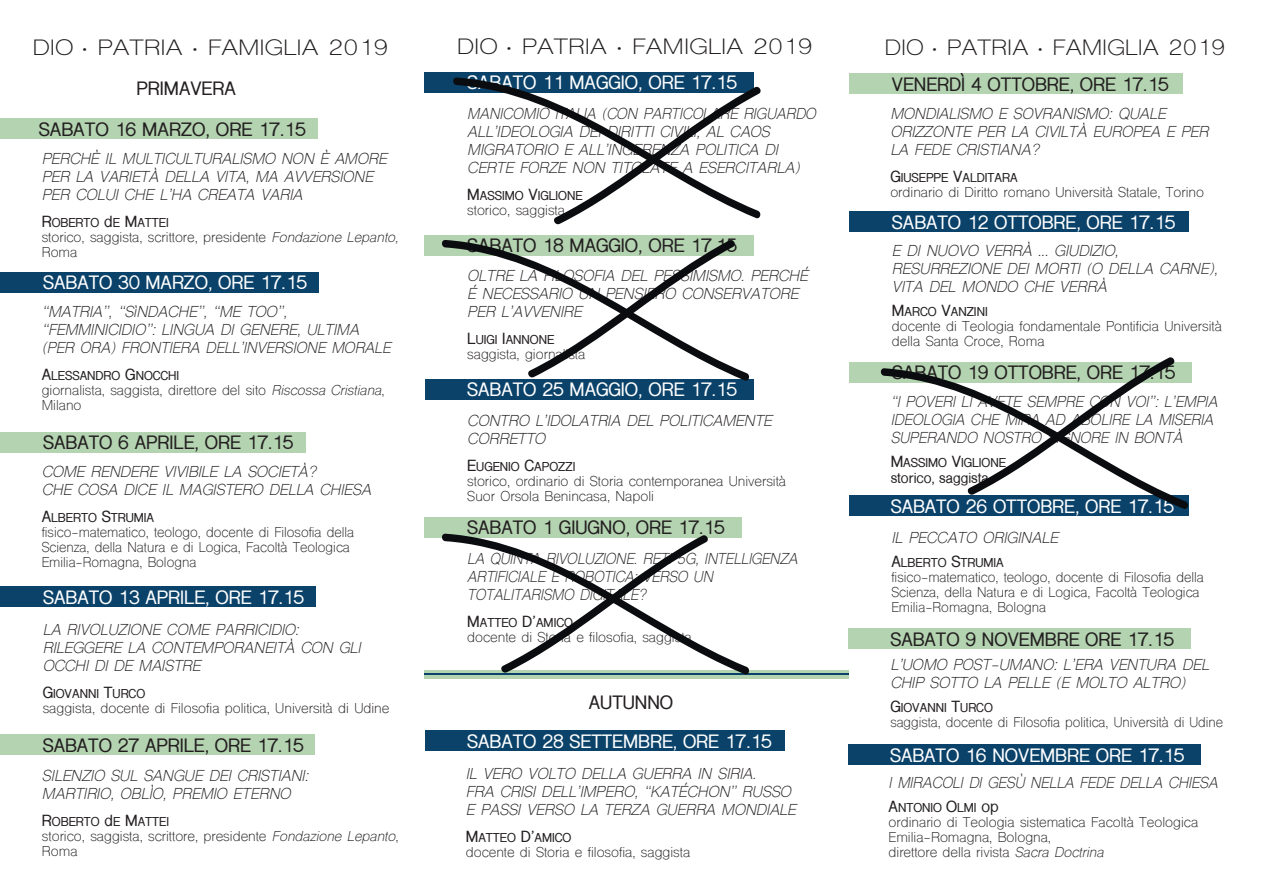
<style>
.page{position:relative;width:1263px;height:893px;background:#fff}
.page>*{position:absolute;margin:0;border:0;box-sizing:border-box;transform-origin:0 0}
.t1{font:21px "Shree Dev 0714";color:#231f20;scale:1.2 1}
.t2{font:21px "Shree Dev 0714";color:#231f20;scale:1.15 1}
.t3{font:700 18px "Shree Dev 0714";color:#231f20}
.t4{font:700 18px "Shree Dev 0714";color:#fff}
.t5{font:italic 15px/18px "Shree Dev 0714";color:#231f20}
.t6{font:italic 15px/18px "Shree Dev 0714";color:#231f20;scale:.96 1}
.t7{font:italic 15px/18px "Shree Dev 0714";color:#231f20;scale:.94 1}
.t8{font:13.5px/15px "Shree Dev 0714";color:#231f20}
.t9{font:13.5px "Shree Dev 0714";color:#231f20;scale:.96 1}
.t10{font:700 13.5px "Shree Dev 0714";color:#231f20}
.t11{font:700 12px "Shree Dev 0714";color:#231f20}
.s1{font-family:"Myriad Pro"}
.s2{font-size:15px}
.s3{font-style:italic}
</style>
<div class="page">
<div style="left:0;top:432px;width:305px;height:21px;background:#b4d4b1"></div>
<div style="left:425px;top:72px;width:329px;height:21px;background:#0a426a"></div>
<div style="left:0;top:734px;width:314px;height:21px;background:#b4d4b1"></div>
<div style="left:0;top:272px;width:318px;height:20px;background:#0a426a"></div>
<div style="left:0;top:118px;width:318px;height:21px;background:#b4d4b1"></div>
<div style="left:0;top:586px;width:315px;height:21px;background:#0a426a"></div>
<div style="left:849px;top:495px;width:339px;height:21px;background:#0a426a"></div>
<div style="left:848px;top:628px;width:342px;height:21px;background:#b4d4b1"></div>
<div style="left:849px;top:362px;width:342px;height:20px;background:#b4d4b1"></div>
<div style="left:848px;top:744px;width:353px;height:21px;background:#0a426a"></div>
<div style="left:425px;top:379px;width:329px;height:21px;background:#0a426a"></div>
<div style="left:425px;top:517px;width:317px;height:21px;background:#b4d4b1"></div>
<div style="left:425px;top:730px;width:359px;height:21px;background:#0a426a"></div>
<div style="left:849px;top:73px;width:334px;height:21px;background:#b4d4b1"></div>
<hr style="left:425px;top:670px;width:424px;height:3px;background:#b4d4b1">
<div style="left:849px;top:211px;width:340px;height:21px;background:#0a426a"></div>
<div style="left:425px;top:235px;width:329px;height:21px;background:#b4d4b1"></div>
<svg style="left:425px;top:673px;width:424px;height:3px"></svg>
<hr style="left:425px;top:676px;width:424px;height:3px;background:#b4d4b1">
<svg style="left:442px;top:240px;width:307px;height:141px"></svg>
<svg style="left:453px;top:77px;width:308px;height:148px"></svg>
<svg style="left:880px;top:357px;width:310px;height:153px"></svg>
<svg style="left:441px;top:533px;width:310px;height:143px"></svg>
<h1 class="t1" style="left:32px;top:35px;width:298px">DIO <span class="s1">·</span> PATRIA <span class="s1">·</span> FAMIGLIA 2019</h1>
<p class="t3" style="left:137px;top:78px;width:101px">PRIMAVERA</p>
<p class="t3" style="left:39px;top:119px;width:269px">SABATO 16 MARZO, ORE 17.15</p>
<p class="t5" style="left:42px;top:151px;width:346px">PERCHÈ IL MULTICULTURALISMO NON È AMORE<br>PER LA VARIETÀ DELLA VITA, MA AVVERSIONE<br>PER COLUI CHE L’HA CREATA VARIA</p>
<p class="t11" style="left:42px;top:216px;width:128px"><span class="s2">R</span>OBERTO <span class="s2">d</span>E <span class="s2">M</span>ATTEI</p>
<p class="t8" style="left:42px;top:231px;width:358px">storico, saggista, scrittore, presidente <span class="s3">Fondazione Lepanto,<br></span>Roma</p>
<p class="t4" style="left:43px;top:272px;width:265px">SABATO 30 MARZO, ORE 17.15</p>
<p class="t5" style="left:42px;top:304px;width:350px">“MATRIA”, “SìNDACHE”, “ME TOO”, “FEMMINICIDIO”: LINGUA DI GENERE, ULTIMA (PER ORA) FRONTIERA DELL’INVERSIONE MORALE</p>
<p class="t11" style="left:42px;top:369px;width:139px"><span class="s2">A</span>LESSANDRO <span class="s2">G</span>NOCCHI</p>
<p class="t8" style="left:42px;top:384px;width:344px">giornalista, saggista, direttore del sito <span class="s3">Riscossa Cristiana</span>,<br>Milano</p>
<p class="t3" style="left:43px;top:433px;width:252px">SABATO 6 APRILE, ORE 17.15</p>
<p class="t5" style="left:42px;top:464px;width:331px">COME RENDERE VIVIBILE LA SOCIETÀ?<br>CHE COSA DICE IL MAGISTERO DELLA CHIESA</p>
<p class="t11" style="left:42px;top:511px;width:114px"><span class="s2">A</span>LBERTO <span class="s2">S</span>TRUMIA</p>
<p class="t8" style="left:42px;top:526px;width:314px">fisico-matematico, teologo, docente di Filosofia della<br>Scienza, della Natura e di Logica, Facoltà Teologica<br>Emilia-Romagna, Bologna</p>
<p class="t4" style="left:43px;top:587px;width:263px">SABATO 13 APRILE, ORE 17.15</p>
<p class="t5" style="left:43px;top:622px;width:319px">LA RIVOLUZIONE COME PARRICIDIO:<br>RILEGGERE LA CONTEMPORANEITÀ CON GLI<br>OCCHI DI DE MAISTRE</p>
<p class="t11" style="left:43px;top:687px;width:104px"><span class="s2">G</span>IOVANNI <span class="s2">T</span>URCO</p>
<p class="t8" style="left:43px;top:702px;width:348px">saggista, docente di Filosofia politica, Università di Udine</p>
<p class="t3" style="left:43px;top:735px;width:263px">SABATO 27 APRILE, ORE 17.15</p>
<p class="t5" style="left:42px;top:769px;width:268px">SILENZIO SUL SANGUE DEI CRISTIANI:<br>MARTIRIO, OBLÌO, PREMIO ETERNO</p>
<p class="t11" style="left:42px;top:815px;width:129px"><span class="s2">R</span>OBERTO <span class="s2">d</span>E <span class="s2">M</span>ATTEI</p>
<p class="t8" style="left:42px;top:830px;width:358px">storico, saggista, scrittore, presidente <span class="s3">Fondazione Lepanto</span>,<br>Roma</p>
<h1 class="t1" style="left:457px;top:34px;width:298px">DIO <span class="s1">·</span> PATRIA <span class="s1">·</span> FAMIGLIA 2019</h1>
<h1 class="t2" style="left:884px;top:35px;width:298px">DIO <span class="s1">·</span> PATRIA <span class="s1">·</span> FAMIGLIA 2019</h1>
<p class="t4" style="left:467px;top:72px;width:272px">SABATO 11 MAGGIO, ORE 17.15</p>
<p class="t6" style="left:467px;top:106px;width:365px">MANICOMIO ITALIA (CON PARTICOLARE RIGUARDO ALL’IDEOLOGIA DEI DIRITTI CIVILI, AL CAOS MIGRATORIO E ALL’INGERENZA POLITICA DI CERTE FORZE NON TITOLATE A ESERCITARLA)</p>
<p class="t11" style="left:467px;top:188px;width:117px"><span class="s2">M</span>ASSIMO <span class="s2">V</span>IGLIONE</p>
<p class="t8" style="left:467px;top:204px;width:99px">storico, saggista</p>
<p class="t3" style="left:467px;top:235px;width:272px">SABATO 18 MAGGIO, ORE 17.15</p>
<p class="t5" style="left:467px;top:269px;width:342px">OLTRE LA FILOSOFIA DEL PESSIMISMO. PERCHÉ<br>É NECESSARIO UN PENSIERO CONSERVATORE<br>PER L’AVVENIRE</p>
<p class="t11" style="left:467px;top:333px;width:89px"><span class="s2">L</span>UIGI <span class="s2">I</span>ANNONE</p>
<p class="t8" style="left:467px;top:349px;width:120px">saggista, giornalista</p>
<p class="t4" style="left:467px;top:379px;width:272px">SABATO 25 MAGGIO, ORE 17.15</p>
<p class="t5" style="left:467px;top:413px;width:306px">CONTRO L’IDOLATRIA DEL POLITICAMENTE<br>CORRETTO</p>
<p class="t11" style="left:467px;top:460px;width:110px"><span class="s2">E</span>UGENIO <span class="s2">C</span>APOZZI</p>
<p class="t8" style="left:467px;top:475px;width:320px">storico, ordinario di Storia contemporanea Università<br>Suor Orsola Benincasa, Napoli</p>
<p class="t3" style="left:467px;top:518px;width:259px">SABATO 1 GIUGNO, ORE 17.15</p>
<p class="t7" style="left:467px;top:551px;width:353px">LA QUINTA RIVOLUZIONE. RETI 5G, INTELLIGENZA<br>ARTIFICIALE E ROBOTICA: VERSO UN<br>TOTALITARISMO DIGITALE?</p>
<p class="t11" style="left:467px;top:616px;width:107px"><span class="s2">M</span>ATTEO <span class="s2">D’</span>AMICO</p>
<p class="t8" style="left:467px;top:631px;width:226px">docente di Storia e filosofia, saggista</p>
<p class="t3" style="left:589px;top:692px;width:86px">AUTUNNO</p>
<p class="t4" style="left:467px;top:731px;width:306px">SABATO 28 SETTEMBRE, ORE 17.15</p>
<p class="t5" style="left:466px;top:766px;width:332px">IL VERO VOLTO DELLA GUERRA IN SIRIA.<br>FRA CRISI DELL’IMPERO, “KATÉCHON” RUSSO<br>E PASSI VERSO LA TERZA GUERRA MONDIALE</p>
<p class="t11" style="left:466px;top:831px;width:107px"><span class="s2">M</span>ATTEO <span class="s2">D’</span>AMICO</p>
<p class="t8" style="left:466px;top:846px;width:226px">docente di Storia e filosofia, saggista</p>
<p class="t3" style="left:892px;top:74px;width:278px">VENERDÌ 4 OTTOBRE, ORE 17.15</p>
<p class="t5" style="left:890px;top:106px;width:320px">MONDIALISMO E SOVRANISMO: QUALE<br>ORIZZONTE PER LA CIVILTÀ EUROPEA E PER<br>LA FEDE CRISTIANA?</p>
<p class="t11" style="left:890px;top:171px;width:129px"><span class="s2">G</span>IUSEPPE <span class="s2">V</span>ALDITARA</p>
<p class="t8" style="left:890px;top:186px;width:315px">ordinario di Diritto romano Università Statale, Torino</p>
<p class="t4" style="left:892px;top:212px;width:285px">SABATO 12 OTTOBRE, ORE 17.15</p>
<p class="t5" style="left:892px;top:243px;width:327px">E DI NUOVO VERRÀ ... GIUDIZIO,<br>RESURREZIONE DEI MORTI (O DELLA CARNE),<br>VITA DEL MONDO CHE VERRÀ</p>
<p class="t11" style="left:892px;top:304px;width:97px"><span class="s2">M</span>ARCO <span class="s2">V</span>ANZINI</p>
<p class="t8" style="left:892px;top:320px;width:331px">docente di Teologia fondamentale Pontificia Università della Santa Croce, Roma</p>
<p class="t3" style="left:892px;top:362px;width:285px">SABATO 19 OTTOBRE, ORE 17.15</p>
<p class="t5" style="left:891px;top:395px;width:328px">“I POVERI LI AVETE SEMPRE CON VOI”: L’EMPIA<br>IDEOLOGIA CHE MIRA AD ABOLIRE LA MISERIA<br>SUPERANDO NOSTRO SIGNORE IN BONTÀ</p>
<p class="t11" style="left:891px;top:456px;width:117px"><span class="s2">M</span>ASSIMO <span class="s2">V</span>IGLIONE</p>
<p class="t10" style="left:891px;top:471px;width:99px">storico, saggista</p>
<p class="t4" style="left:891px;top:496px;width:285px">SABATO 26 OTTOBRE, ORE 17.15</p>
<p class="t5" style="left:891px;top:530px;width:168px">IL PECCATO ORIGINALE</p>
<p class="t11" style="left:891px;top:556px;width:114px"><span class="s2">A</span>LBERTO <span class="s2">S</span>TRUMIA</p>
<p class="t8" style="left:891px;top:571px;width:314px">fisico-matematico, teologo, docente di Filosofia della<br>Scienza, della Natura e di Logica, Facoltà Teologica<br>Emilia-Romagna, Bologna</p>
<p class="t3" style="left:890px;top:629px;width:285px">SABATO 9 NOVEMBRE ORE 17.15</p>
<p class="t5" style="left:890px;top:658px;width:320px">L’UOMO POST-UMANO: L’ERA VENTURA DEL<br>CHIP SOTTO LA PELLE (E MOLTO ALTRO)</p>
<p class="t11" style="left:890px;top:701px;width:104px"><span class="s2">G</span>IOVANNI <span class="s2">T</span>URCO</p>
<p class="t9" style="left:890px;top:714px;width:348px">saggista, docente di Filosofia politica, Università di Udine</p>
<p class="t4" style="left:890px;top:746px;width:296px">SABATO 16 NOVEMBRE ORE 17.15</p>
<p class="t6" style="left:888px;top:776px;width:344px">I MIRACOLI DI GESÙ NELLA FEDE DELLA CHIESA</p>
<p class="t11" style="left:888px;top:801px;width:111px"><span class="s2">A</span>NTONIO <span class="s2">O</span>LMI <span class="s2">op</span></p>
<p class="t8" style="left:888px;top:817px;width:311px">ordinario di Teologia sistematica Facoltà Teologica<br>Emilia-Romagna, Bologna,<br>direttore della rivista <span class="s3">Sacra Doctrina</span></p>
</div>
